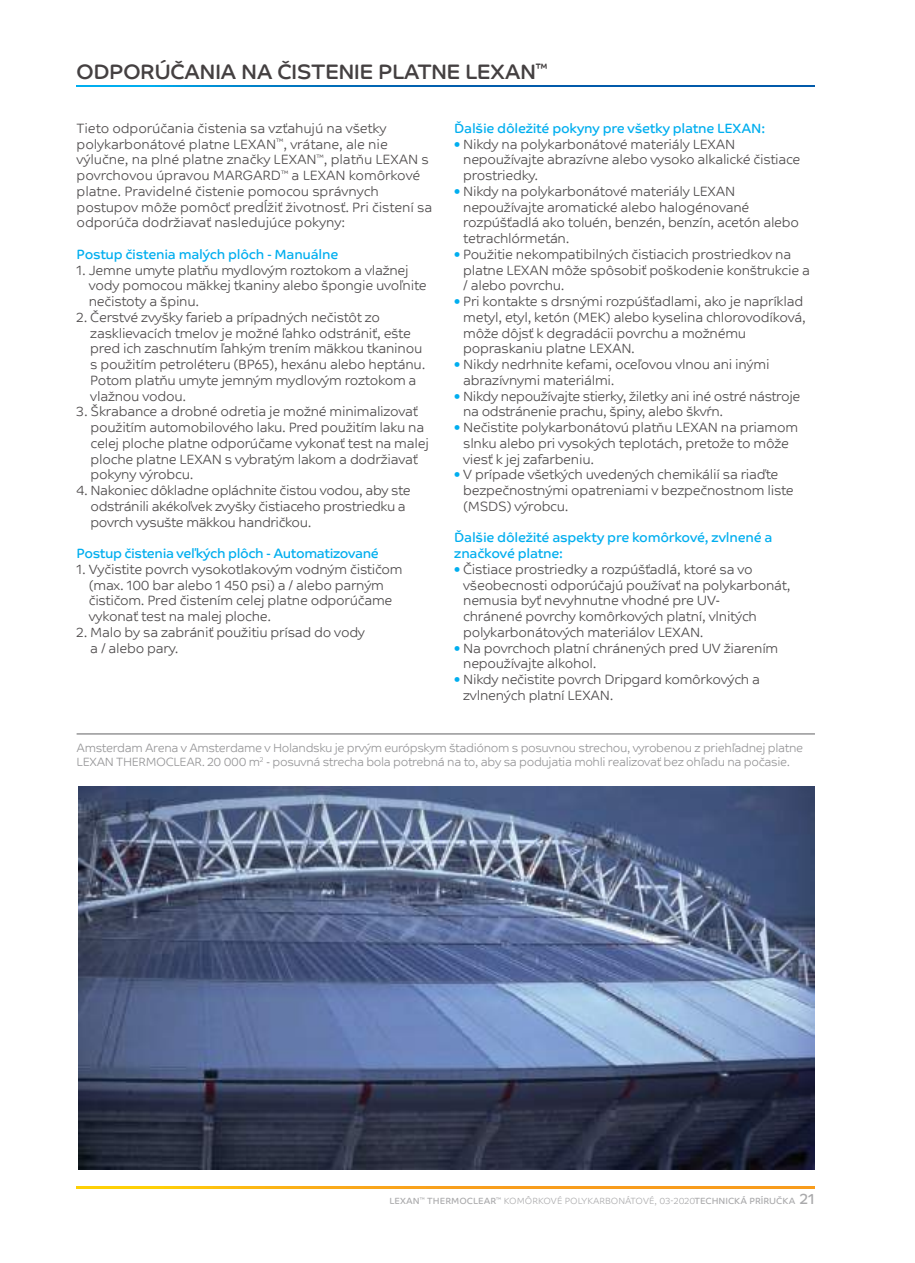
<style>
.page{position:relative;width:915px;height:1263px;background:#fff}
.page>*{position:absolute;margin:0;border:0;box-sizing:border-box;transform-origin:0 0}
.t1{font:21px "SABIC Typeface Headline";color:#444041}
.t2{font:300 13.5px/15.8px "SABIC Typeface Text";letter-spacing:-.02em;color:#4e4b4c}
.t3{font:13.5px/15.8px "SABIC Typeface Text";letter-spacing:-.02em;color:#00aeef}
.t4{font:300 12px/14.4px "SABIC Typeface Text";letter-spacing:-.03em;color:#969698}
.t5{font:9px "SABIC Typeface Text";color:#aaaaac}
.s1{color:#00aeef}
.s2{font-weight:300}
.s3{font-size:15px}
</style>
<div class="page">
<svg style="left:77px;top:85px;width:737px;height:2px"></svg>
<img style="left:78px;top:787px;width:736px;height:382px">
<hr style="left:77px;top:733px;width:737px;height:2px;background:#969698">
<svg style="left:77px;top:1186px;width:737px;height:2px"></svg>
<h1 class="t1" style="left:77px;top:52px;width:472px">ODPORÚČANIA NA ČISTENIE PLATNE LEXAN<sup>™</sup></h1>
<p class="t2" style="left:77px;top:119px;width:357px">Tieto odporúčania čistenia sa vzťahujú na všetky polykarbonátové platne LEXAN<sup>™</sup>, vrátane, ale nie výlučne, na plné platne značky LEXAN<sup>™</sup>, platňu LEXAN s povrchovou úpravou MARGARD<sup>™</sup> a LEXAN komôrkové platne. Pravidelné čistenie pomocou správnych postupov môže pomôcť predĺžiť životnosť. Pri čistení sa odporúča dodržiavať nasledujúce pokyny:</p>
<p class="t3" style="left:77px;top:246px;width:263px">Postup čistenia malých plôch - Manuálne</p>
<p class="t2" style="left:89px;top:261px;width:339px;text-indent:-12px">1. Jemne umyte platňu mydlovým roztokom a vlažnej vody pomocou mäkkej tkaniny alebo špongie uvoľnite nečistoty a špinu.</p>
<p class="t2" style="left:90px;top:308px;width:336px;text-indent:-14px">2. Čerstvé zvyšky farieb a prípadných nečistôt zo zasklievacích tmelov je možné ľahko odstrániť, ešte pred ich zaschnutím ľahkým trením mäkkou tkaninou s použitím petroléteru (BP65), hexánu alebo heptánu.<br>Potom platňu umyte jemným mydlovým roztokom a vlažnou vodou.</p>
<p class="t2" style="left:91px;top:403px;width:339px;text-indent:-14px">3. Škrabance a drobné odretia je možné minimalizovať použitím automobilového laku. Pred použitím laku na celej ploche platne odporúčame vykonať test na malej ploche platne LEXAN s vybratým lakom a dodržiavať pokyny výrobcu.</p>
<p class="t2" style="left:90px;top:481px;width:321px;text-indent:-14px">4. Nakoniec dôkladne opláchnite čistou vodou, aby ste odstránili akékoľvek zvyšky čistiaceho prostriedku a povrch vysušte mäkkou handričkou.</p>
<p class="t3" style="left:77px;top:545px;width:304px">Postup čistenia veľkých plôch - Automatizované</p>
<p class="t2" style="left:89px;top:560px;width:315px;text-indent:-12px">1. Vyčistite povrch vysokotlakovým vodným čističom (max. 100 bar alebo 1 450 psi) a / alebo parným čističom. Pred čistením celej platne odporúčame vykonať test na malej ploche.</p>
<p class="t2" style="left:90px;top:623px;width:276px;text-indent:-14px">2. Malo by sa zabrániť použitiu prísad do vody a / alebo pary.</p>
<p class="t3" style="left:454px;top:120px;width:312px">Ďalšie dôležité pokyny pre všetky platne LEXAN:</p>
<p class="t2" style="left:463px;top:135px;width:339px;text-indent:-9px"><span class="s1">•</span> Nikdy na polykarbonátové materiály LEXAN nepoužívajte abrazívne alebo vysoko alkalické čistiace prostriedky.</p>
<p class="t2" style="left:463px;top:182px;width:337px;text-indent:-9px"><span class="s1">•</span> Nikdy na polykarbonátové materiály LEXAN nepoužívajte aromatické alebo halogénované rozpúšťadlá ako toluén, benzén, benzín, acetón alebo tetrachlórmetán.</p>
<p class="t2" style="left:463px;top:245px;width:348px;text-indent:-9px"><span class="s1">•</span> Použitie nekompatibilných čistiacich prostriedkov na platne LEXAN môže spôsobiť poškodenie konštrukcie a / alebo povrchu.</p>
<p class="t2" style="left:463px;top:292px;width:344px;text-indent:-9px"><span class="s1">•</span> Pri kontakte s drsnými rozpúšťadlami, ako je napríklad metyl, etyl, ketón (MEK) alebo kyselina chlorovodíková, môže dôjsť k degradácii povrchu a možnému popraskaniu platne LEXAN.</p>
<p class="t2" style="left:463px;top:355px;width:308px;text-indent:-9px"><span class="s1">•</span> Nikdy nedrhnite kefami, oceľovou vlnou ani inými abrazívnymi materiálmi.</p>
<p class="t2" style="left:463px;top:387px;width:338px;text-indent:-9px"><span class="s1">•</span> Nikdy nepoužívajte stierky, žiletky ani iné ostré nástroje na odstránenie prachu, špiny, alebo škvŕn.</p>
<p class="t2" style="left:463px;top:418px;width:336px;text-indent:-9px"><span class="s1">•</span> Nečistite polykarbonátovú platňu LEXAN na priamom slnku alebo pri vysokých teplotách, pretože to môže viesť k jej zafarbeniu.</p>
<p class="t2" style="left:463px;top:466px;width:332px;text-indent:-9px"><span class="s1">•</span> V prípade všetkých uvedených chemikálií sa riaďte bezpečnostnými opatreniami v bezpečnostnom liste (MSDS) výrobcu.</p>
<p class="t3" style="left:454px;top:530px;width:319px">Ďalšie dôležité aspekty pre komôrkové, zvlnené a značkové platne:</p>
<p class="t2" style="left:463px;top:560px;width:328px;text-indent:-9px"><span class="s1">•</span> Čistiace prostriedky a rozpúšťadlá, ktoré sa vo všeobecnosti odporúčajú používať na polykarbonát, nemusia byť nevyhnutne vhodné pre UV-<br>chránené povrchy komôrkových platní, vlnitých polykarbonátových materiálov LEXAN.</p>
<p class="t2" style="left:463px;top:639px;width:316px;text-indent:-9px"><span class="s1">•</span> Na povrchoch platní chránených pred UV žiarením nepoužívajte alkohol.</p>
<p class="t2" style="left:463px;top:670px;width:298px;text-indent:-9px"><span class="s1">•</span> Nikdy nečistite povrch Dripgard komôrkových a zvlnených platní LEXAN.</p>
<p class="t4" style="left:77px;top:739px;width:728px">Amsterdam Arena v Amsterdame v Holandsku je prvým európskym štadiónom s posuvnou strechou, vyrobenou z priehľadnej platne<br>LEXAN THERMOCLEAR. 20 000 m<sup>2</sup> - posuvná strecha bola potrebná na to, aby sa podujatia mohli realizovať bez ohľadu na počasie.</p>
<p class="t5" style="left:389px;top:1195px;width:427px">LEXAN<sup>™</sup> THERMOCLEAR<sup>™</sup> <span class="s2">KOMÔRKOVÉ POLYKARBONÁTOVÉ, 03-2020</span>TECHNICKÁ PRÍRUČKA <span class="s3">21</span></p>
</div>
